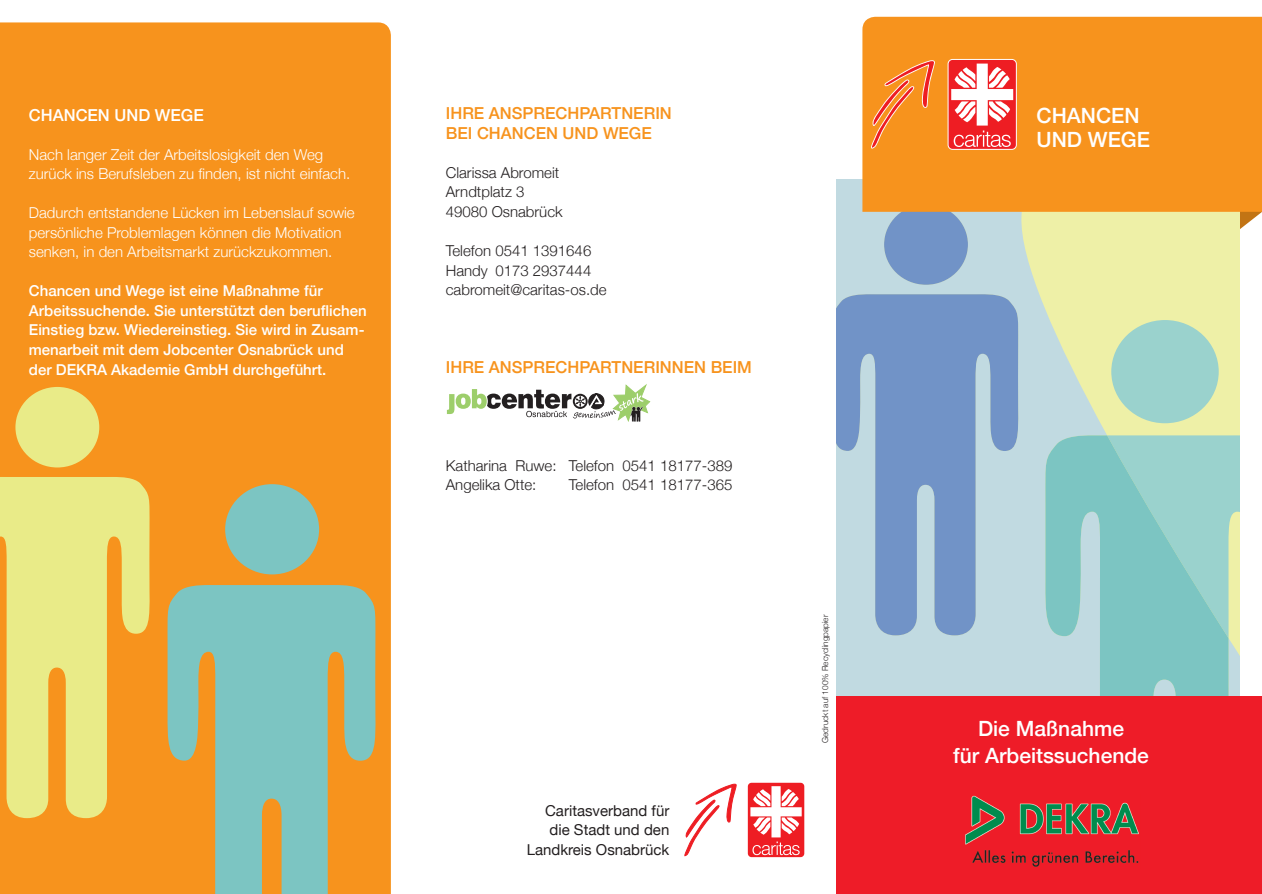
<style>
.page{position:relative;width:1262px;height:894px;background:#fff}
.page>*{position:absolute;margin:0;border:0;box-sizing:border-box;transform-origin:0 0}
.t1{font:500 21px/27px "Helvetica Neue";color:#fff;text-align:center}
.t2{font:500 16.5px/19.5px "Helvetica Neue";color:#f7931d}
.t3{font:500 16.5px "Helvetica Neue";color:#fff}
.t4{font:300 15px/19.5px "Helvetica Neue";color:#fff}
.t5{font:500 15px/19.5px "Helvetica Neue";color:#fff}
.t6{font:300 15px/19.5px "Helvetica Neue";color:#231f20}
.t7{font:15px/19.5px "Helvetica Neue";color:#231f20;text-align:right}
.t8{font:300 8.25px "Helvetica Neue";color:#231f20}
</style>
<div class="page">
<div style="left:0;top:22px;width:391px;height:871px;background:#f7931d"></div>
<svg style="left:1239px;top:212px;width:22px;height:27px"></svg>
<svg style="left:836px;top:179px;width:403px;height:517px;background:#d5e4c5"></svg>
<svg style="left:836px;top:294px;width:183px;height:341px;background:#8cabcf"></svg>
<div style="left:884px;top:204px;width:83px;height:81px;background:#7193c7;border-radius:50%"></div>
<svg style="left:1228px;top:435px;width:11px;height:203px;background:#cae3b7"></svg>
<svg style="left:1043px;top:435px;width:185px;height:261px;background:#8ecbc9"></svg>
<div style="left:1111px;top:320px;width:107px;height:103px;background:#9ad2cd;border-radius:50%"></div>
<div style="left:862px;top:17px;width:399px;height:195px;background:#f7931d"></div>
<svg style="left:447px;top:384px;width:203px;height:37px"></svg>
<div style="left:836px;top:696px;width:425px;height:197px;background:#ee1c28"></div>
<div style="left:947px;top:59px;width:69px;height:90px;background:#ee1d23;border-radius:4px"></div>
<div style="left:947px;top:59px;width:69px;height:91px;border:1px solid #fff;border-radius:4px"></div>
<svg style="left:951px;top:64px;width:62px;height:83px"></svg>
<svg style="left:870px;top:60px;width:65px;height:89px;background:#f68d2e"></svg>
<div style="left:747px;top:782px;width:57px;height:74px;background:#ee1d23;border-radius:4px"></div>
<svg style="left:750px;top:786px;width:51px;height:68px"></svg>
<svg style="left:684px;top:783px;width:52px;height:73px"></svg>
<img style="left:965px;top:795px;width:174px;height:72px">
<svg style="left:0;top:477px;width:150px;height:341px;background:#edd168"></svg>
<svg style="left:166px;top:585px;width:210px;height:308px;background:#a0b590"></svg>
<div style="left:15px;top:387px;width:84px;height:80px;background:#e9eb88;border-radius:50%"></div>
<div style="left:225px;top:484px;width:94px;height:90px;background:#7cc5c2;border-radius:50%"></div>
<p class="t3" style="left:29px;top:102px;width:176px">CHANCEN UND WEGE</p>
<p class="t4" style="left:29px;top:144px;width:323px">Nach langer Zeit der Arbeitslosigkeit den Weg zurück ins Berufsleben zu finden, ist nicht einfach.</p>
<p class="t4" style="left:29px;top:202px;width:327px">Dadurch entstandene Lücken im Lebenslauf sowie persönliche Problemlagen können die Motivation senken, in den Arbeitsmarkt zurückzukommen.</p>
<p class="t5" style="left:29px;top:280px;width:339px">Chancen und Wege ist eine Maßnahme für Arbeitssuchende. Sie unterstützt den beruflichen Einstieg bzw. Wiedereinstieg. Sie wird in Zusam&shy;menarbeit mit dem Jobcenter Osnabrück und der DEKRA Akademie GmbH durchgeführt.</p>
<p class="t2" style="left:446px;top:102px;width:227px">IHRE ANSPRECHPARTNERIN<br>BEI CHANCEN UND WEGE</p>
<p class="t6" style="left:446px;top:162px;width:118px">Clarissa Abromeit<br>Arndtplatz 3<br>49080 Osnabrück</p>
<p class="t6" style="left:446px;top:240px;width:162px">Telefon 0541 1391646<br>Handy 0173 2937444 cabromeit@caritas-os.de</p>
<p class="t2" style="left:446px;top:356px;width:307px">IHRE ANSPRECHPARTNERINNEN BEIM</p>
<p class="t6" style="left:446px;top:454px;width:288px">Katharina Ruwe: Telefon 0541 18177-389<br>Angelika Otte:</p>
<p class="t6" style="left:569px;top:474px;width:165px">Telefon 0541 18177-365</p>
<p class="t7" style="left:526px;top:801px;width:144px">Caritasverband für die Stadt und den<br>Landkreis Osnabrück</p>
<p class="t8" style="left:818px;top:742px;width:130px;rotate:-90deg">Gedruckt auf 100% Recyclingpapier</p>
<h1 class="t1" style="left:1036px;top:102px;width:115px;line-height:24px;text-align:left">CHANCEN<br>UND WEGE</h1>
<h1 class="t1" style="left:953px;top:713px;width:197px">Die Maßnahme<br>für Arbeitssuchende</h1>
</div>
